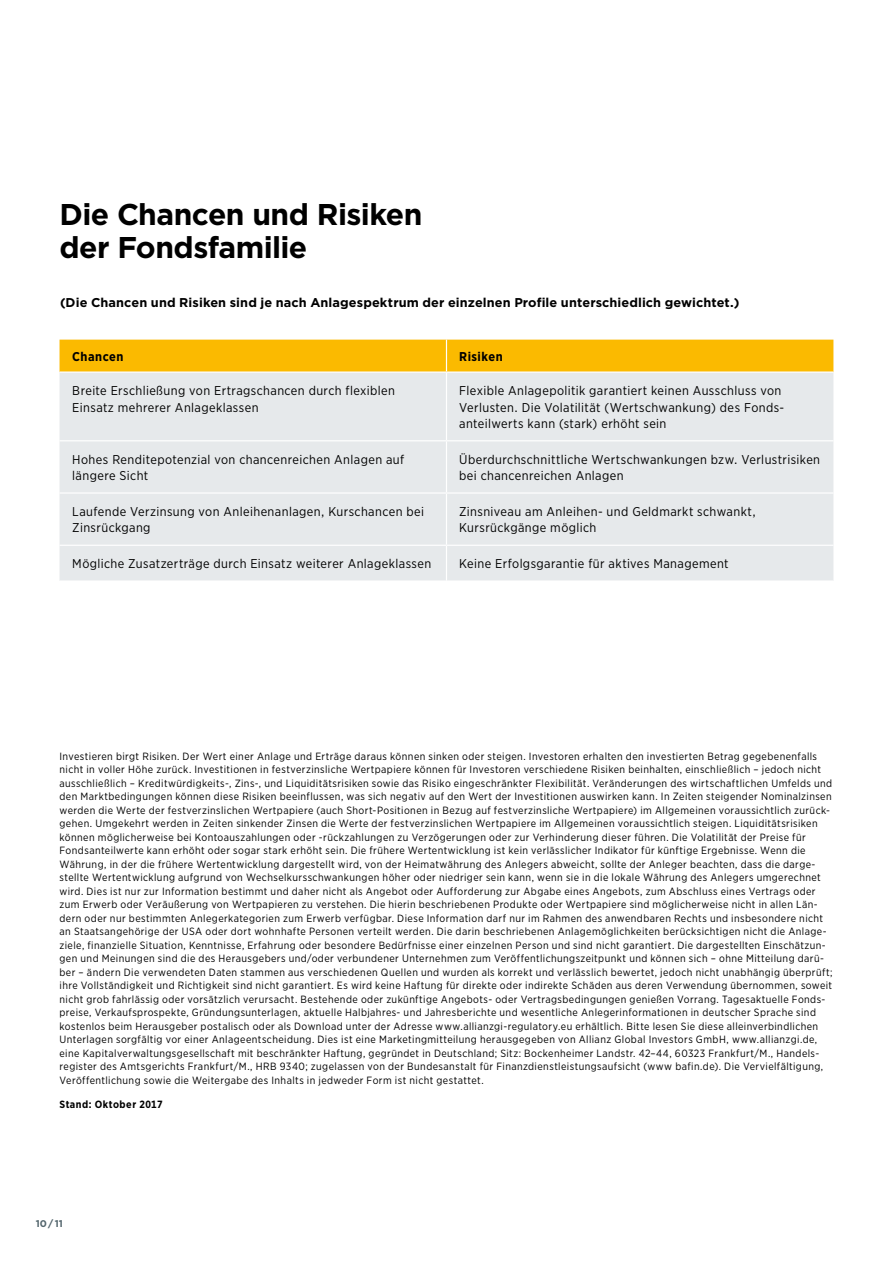
<style>
.page{position:relative;width:893px;height:1263px;background:#fff}
.page>*{position:absolute;margin:0;border:0;box-sizing:border-box;transform-origin:0 0}
.t1{font:700 30px/33px "Gotham";letter-spacing:-.02em;color:#000}
.t2{font:12.75px/16.5px "Gotham Narrow";letter-spacing:.03em;color:#000}
.t3{font:700 12.75px "Gotham";letter-spacing:.005em;color:#000}
.t4{font:700 12.75px "Gotham Narrow";letter-spacing:.035em;color:#000}
.t5{font:10.5px/13.5px "Gotham Narrow";letter-spacing:.04em;color:#000}
.t6{font:700 10.5px "Gotham Narrow";letter-spacing:.045em;color:#000}
.t7{font:700 9.75px "Gotham";color:#52646c}
</style>
<div class="page">
<div style="left:60px;top:340px;width:773px;height:31px;background:#fbba00"></div>
<div style="left:60px;top:373px;width:773px;height:208px;background:#e6e9eb"></div>
<hr style="left:446px;top:340px;width:1px;height:31px;background:#fff">
<hr style="left:446px;top:373px;width:1px;height:67px;background:#fff">
<hr style="left:60px;top:440px;width:386px;height:1px;background:#fff">
<hr style="left:446px;top:440px;width:387px;height:1px;background:#fff">
<hr style="left:446px;top:441px;width:1px;height:51px;background:#fff">
<hr style="left:60px;top:492px;width:386px;height:2px;background:#fff">
<hr style="left:446px;top:492px;width:387px;height:2px;background:#fff">
<hr style="left:446px;top:494px;width:1px;height:51px;background:#fff">
<hr style="left:60px;top:545px;width:386px;height:1px;background:#fff">
<hr style="left:446px;top:545px;width:387px;height:1px;background:#fff">
<hr style="left:446px;top:546px;width:1px;height:35px;background:#fff">
<h1 class="t1" style="left:60px;top:198px;width:364px">Die Chancen und Risiken der Fondsfamilie</h1>
<p class="t3" style="left:60px;top:294px;width:681px">(Die Chancen und Risiken sind je nach Anlagespektrum der einzelnen Profile unterschiedlich gewichtet.)</p>
<p class="t4" style="left:72px;top:348px;width:53px">Chancen</p>
<p class="t4" style="left:459px;top:348px;width:45px">Risiken</p>
<p class="t2" style="left:72px;top:382px;width:324px">Breite Erschließung von Ertragschancen durch flexiblen<br>Einsatz mehrerer Anlageklassen</p>
<p class="t2" style="left:459px;top:382px;width:325px;text-align:justify">Flexible Anlagepolitik garantiert keinen Ausschluss von Verlusten. Die Volatilität (Wertschwankung) des Fonds&shy;anteilwerts kann (stark) erhöht sein</p>
<p class="t2" style="left:72px;top:451px;width:333px">Hohes Renditepotenzial von chancenreichen Anlagen auf längere Sicht</p>
<p class="t2" style="left:459px;top:451px;width:362px">Überdurchschnittliche Wertschwankungen bzw. Verlustrisiken bei chancenreichen Anlagen</p>
<p class="t2" style="left:72px;top:503px;width:353px">Laufende Verzinsung von Anleihenanlagen, Kurschancen bei<br>Zinsrückgang</p>
<p class="t2" style="left:459px;top:503px;width:298px">Zinsniveau am Anleihen- und Geldmarkt schwankt,<br>Kursrückgänge möglich</p>
<p class="t2" style="left:72px;top:555px;width:361px">Mögliche Zusatzerträge durch Einsatz weiterer Anlageklassen</p>
<p class="t2" style="left:459px;top:555px;width:271px">Keine Erfolgsgarantie für aktives Management</p>
<p class="t5" style="left:60px;top:749px;width:774px">Investieren birgt Risiken. Der Wert einer Anlage und Erträge daraus können sinken oder steigen. Investoren erhalten den investierten Betrag gegebenenfalls nicht in voller Höhe zurück. Investitionen in festverzinsliche Wertpapiere können für Investoren verschiedene Risiken beinhalten, einschließlich – jedoch nicht ausschließlich – Kreditwürdigkeits-, Zins-, und Liquiditätsrisiken sowie das Risiko eingeschränkter Flexibilität. Veränderungen des wirtschaftlichen Umfelds und den Marktbedingungen können diese Risiken beeinflussen, was sich negativ auf den Wert der Investitionen auswirken kann. In Zeiten steigender Nominalzinsen werden die Werte der festverzinslichen Wertpapiere (auch Short-Positionen in Bezug auf festverzinsliche Wertpapiere) im Allgemeinen voraussichtlich zurück&shy;gehen. Umgekehrt werden in Zeiten sinkender Zinsen die Werte der festverzinslichen Wertpapiere im Allgemeinen voraussichtlich steigen. Liquiditätsrisiken können möglicherweise bei Kontoauszahlungen oder -rückzahlungen zu Verzögerungen oder zur Verhinderung dieser führen. Die Volatilität der Preise für Fondsanteilwerte kann erhöht oder sogar stark erhöht sein. Die frühere Wertentwicklung ist kein verlässlicher Indikator für künftige Ergebnisse. Wenn die Währung, in der die frühere Wertentwicklung dargestellt wird, von der Heimatwährung des Anlegers abweicht, sollte der Anleger beachten, dass die darge&shy;stellte Wertentwicklung aufgrund von Wechselkursschwankungen höher oder niedriger sein kann, wenn sie in die lokale Währung des Anlegers umgerechnet wird. Dies ist nur zur Information bestimmt und daher nicht als Angebot oder Aufforderung zur Abgabe eines Angebots, zum Abschluss eines Vertrags oder zum Erwerb oder Veräußerung von Wertpapieren zu verstehen. Die hierin beschriebenen Produkte oder Wertpapiere sind möglicherweise nicht in allen Län&shy;dern oder nur bestimmten Anlegerkategorien zum Erwerb verfügbar. Diese Information darf nur im Rahmen des anwendbaren Rechts und insbesondere nicht an Staatsangehörige der USA oder dort wohnhafte Personen verteilt werden. Die darin beschriebenen Anlagemöglichkeiten berücksichtigen nicht die Anlage&shy;ziele, finanzielle Situation, Kenntnisse, Erfahrung oder besondere Bedürfnisse einer einzelnen Person und sind nicht garantiert. Die dargestellten Einschätzun&shy;gen und Meinungen sind die des Herausgebers und/oder verbundener Unternehmen zum Veröffentlichungszeitpunkt und können sich – ohne Mitteilung darü&shy;ber – ändern Die verwendeten Daten stammen aus verschiedenen Quellen und wurden als korrekt und verlässlich bewertet, jedoch nicht unabhängig überprüft; ihre Vollständigkeit und Richtigkeit sind nicht garantiert. Es wird keine Haftung für direkte oder indirekte Schäden aus deren Verwendung übernommen, soweit nicht grob fahrlässig oder vorsätzlich verursacht. Bestehende oder zukünftige Angebots- oder Vertragsbedingungen genießen Vorrang. Tagesaktuelle Fonds&shy;preise, Verkaufsprospekte, Gründungsunterlagen, aktuelle Halbjahres- und Jahresberichte und wesentliche Anlegerinformationen in deutscher Sprache sind kostenlos beim Herausgeber postalisch oder als Download unter der Adresse www.allianzgi-regulatory.eu erhältlich. Bitte lesen Sie diese alleinverbindlichen Unterlagen sorgfältig vor einer Anlageentscheidung. Dies ist eine Marketingmitteilung herausgegeben von Allianz Global Investors GmbH, www.allianzgi.de, eine Kapitalverwaltungsgesellschaft mit beschränkter Haftung, gegründet in Deutschland; Sitz: Bockenheimer Landstr. 42–44, 60323 Frankfurt/M., Handels&shy;register des Amtsgerichts Frankfurt/M., HRB 9340; zugelassen von der Bundesanstalt für Finanzdienstleistungsaufsicht (www bafin.de). Die Vervielfältigung, Veröffentlichung sowie die Weitergabe des Inhalts in jedweder Form ist nicht gestattet.</p>
<p class="t6" style="left:60px;top:1098px;width:105px">Stand: Oktober 2017</p>
<p class="t7" style="left:36px;top:1217px;width:29px">10 / 11</p>
</div>
